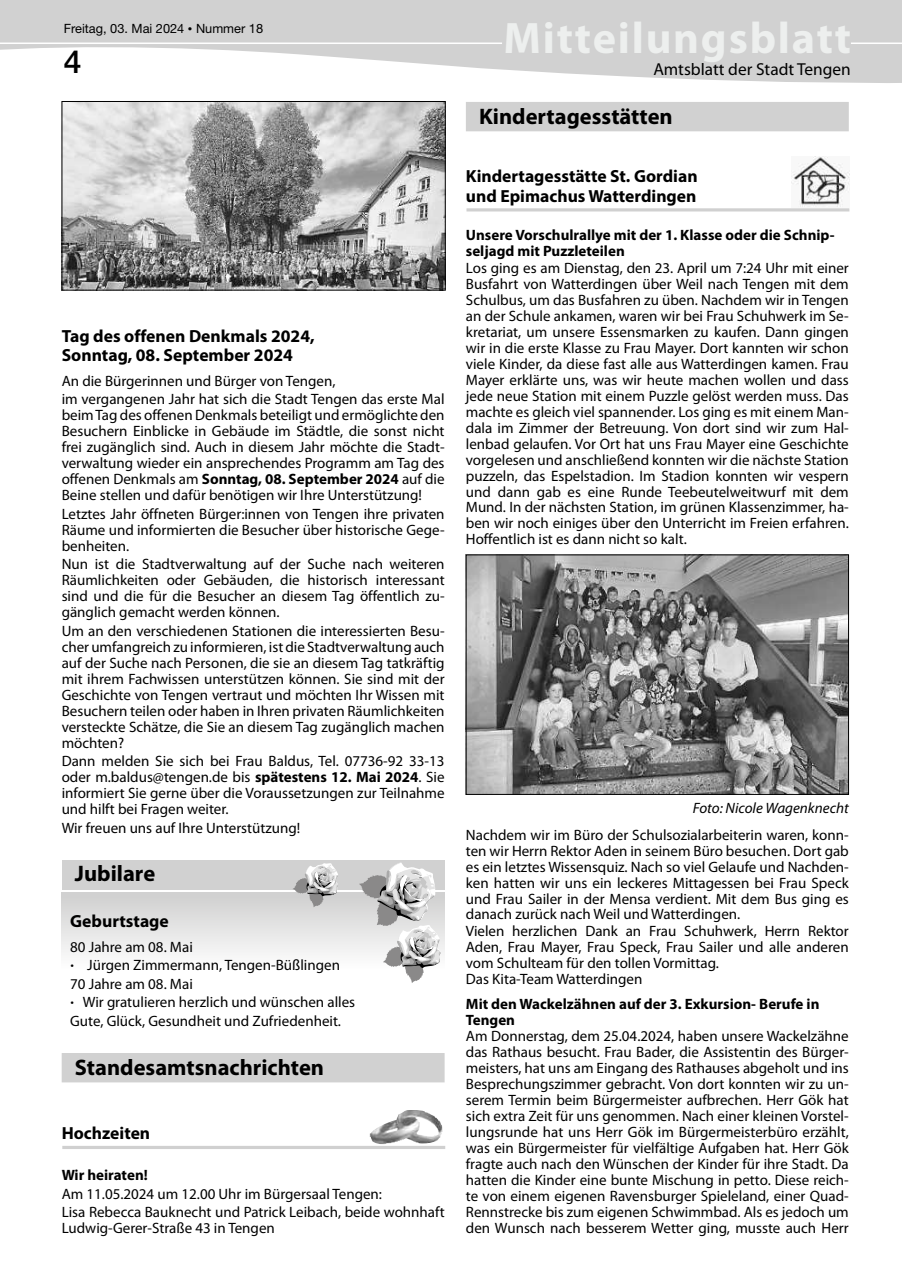
<style>
.page{position:relative;width:902px;height:1280px;background:#fff}
.page>*{position:absolute;margin:0;border:0;box-sizing:border-box;transform-origin:0 0}
.t1{font:700 44.25px "Myriad Pro";letter-spacing:.04em;color:#edefee}
.t2{font:500 31.95px "Helvetica Neue LT Pro";color:#000}
.t3{font:700 22.5px "Myriad Pro";color:#000}
.t4{font:700 17.55px/19.2px "Myriad Pro";color:#000}
.t5{font:17.4px "Myriad Pro";color:#000}
.t6{font:15px/15.9px "Myriad Pro";color:#000;text-align:justify}
.t7{font:700 15px/16px "Myriad Pro";color:#000}
.t8{font:italic 15px "Myriad Pro";color:#000}
.t9{font:12.75px "Helvetica Neue LT Pro";color:#000}
.s1{font-size:9px}
.s2{font-size:12.9px}
.s3{font-weight:700}
.s4{font-family:"Helvetica Neue LT Pro";font-weight:700}
</style>
<div class="page">
<svg style="left:0;top:0;width:901px;height:83px;fill:#d1d1d1"></svg>
<div style="left:505px;top:22px;width:344px;height:40px;background:#d1d1d1"></div>
<hr style="left:0;top:43px;width:502px;height:1px;background:#fff">
<hr style="left:850px;top:43px;width:51px;height:1px;background:#fff">
<div style="left:62px;top:1053px;width:382px;height:29px;background:#d1d1d1"></div>
<img style="left:64px;top:103px;width:379px;height:185px">
<div style="left:62px;top:101px;width:383px;height:189px;border:1px solid #000"></div>
<div style="left:62px;top:892px;width:382px;height:79px;background:linear-gradient(to bottom,#cecece,#fff)"></div>
<div style="left:62px;top:860px;width:382px;height:29px;background:#d1d1d1"></div>
<svg style="left:358px;top:862px;width:83px;height:121px"></svg>
<svg style="left:292px;top:863px;width:46px;height:44px"></svg>
<hr style="left:62px;top:1146px;width:383px;height:3px;background:#d0d0d0">
<img style="left:369px;top:1110px;width:73px;height:35px">
<div style="left:466px;top:102px;width:382px;height:29px;background:#d1d1d1"></div>
<hr style="left:466px;top:208px;width:383px;height:3px;background:#d0d0d0">
<img style="left:791px;top:157px;width:58px;height:50px">
<img style="left:468px;top:557px;width:378px;height:236px">
<div style="left:466px;top:555px;width:382px;height:240px;border:1px solid #000"></div>
<p class="t9" style="left:64px;top:20px;width:201px">Freitag, 03. Mai 2024 <span class="s1">•</span> Nummer <span class="s2">18</span></p>
<h1 class="t1" style="left:503px;top:9px;width:349px">Mitteilungsblatt</h1>
<h2 class="t2" style="left:64px;top:43px;width:19px">4</h2>
<p class="t5" style="left:653px;top:59px;width:199px">Amtsblatt der Stadt Tengen</p>
<p class="t4" style="left:62px;top:326px;width:254px">Tag des offenen Denkmals 2024,<br>Sonntag, 08. September 2024</p>
<p class="t6" style="left:62px;top:371px;width:384px;line-height:18.6px">An die Bürgerinnen und Bürger von Tengen,<br>im vergangenen Jahr hat sich die Stadt Tengen das erste Mal</p>
<p class="t6" style="left:62px;top:407px;width:384px">beim Tag des offenen Denkmals beteiligt und ermöglichte den Besuchern Einblicke in Gebäude im Städtle, die sonst nicht frei zugänglich sind. Auch in diesem Jahr möchte die Stadt&shy;verwaltung wieder ein ansprechendes Programm am Tag des offenen Denkmals am <span class="s3">Sonntag, 08. September 2024</span> auf die Beine stellen und dafür benötigen wir Ihre Unterstützung!</p>
<p class="t6" style="left:62px;top:505px;width:384px">Letztes Jahr öffneten Bürger:innen von Tengen ihre privaten Räume und informierten die Besucher über historische Gege&shy;benheiten.</p>
<p class="t6" style="left:62px;top:556px;width:384px">Nun ist die Stadtverwaltung auf der Suche nach weiteren Räumlichkeiten oder Gebäuden, die historisch interessant sind und die für die Besucher an diesem Tag öffentlich zu&shy;gänglich gemacht werden können.</p>
<p class="t6" style="left:62px;top:622px;width:384px">Um an den verschiedenen Stationen die interessierten Besu&shy;cher umfangreich zu informieren, ist die Stadtverwaltung auch auf der Suche nach Personen, die sie an diesem Tag tatkräftig mit ihrem Fachwissen unterstützen können. Sie sind mit der Geschichte von Tengen vertraut und möchten Ihr Wissen mit Besuchern teilen oder haben in Ihren privaten Räumlichkeiten versteckte Schätze, die Sie an diesem Tag zugänglich machen möchten?</p>
<p class="t6" style="left:62px;top:753px;width:384px">Dann melden Sie sich bei Frau Baldus, Tel. 07736-92 33-13 oder m.baldus@tengen.de bis <span class="s3">spätestens 12. Mai 2024</span>. Sie informiert Sie gerne über die Voraussetzungen zur Teilnahme und hilft bei Fragen weiter.</p>
<p class="t6" style="left:62px;top:819px;width:240px">Wir freuen uns auf Ihre Unterstützung!</p>
<h3 class="t3" style="left:75px;top:859px;width:82px">Jubilare</h3>
<p class="t4" style="left:70px;top:910px;width:100px">Geburtstage</p>
<p class="t6" style="left:70px;top:937px;width:286px;line-height:18.6px;text-align:left">80 Jahre am 08. Mai<br><span class="s4">∙</span> Jürgen Zimmermann, Tengen-Büßlingen 70 Jahre am 08. Mai<br><span class="s4">∙</span> Wir gratulieren herzlich und wünschen alles Gute, Glück, Gesundheit und Zufriedenheit.</p>
<h3 class="t3" style="left:75px;top:1052px;width:251px">Standesamtsnachrichten</h3>
<p class="t4" style="left:62px;top:1123px;width:90px">Hochzeiten</p>
<p class="t7" style="left:62px;top:1166px;width:88px">Wir heiraten!</p>
<p class="t6" style="left:62px;top:1184px;width:384px;line-height:18.6px">Am 11.05.2024 um 12.00 Uhr im Bürgersaal Tengen:<br>Lisa Rebecca Bauknecht und Patrick Leibach, beide wohnhaft</p>
<p class="t6" style="left:62px;top:1220px;width:215px">Ludwig-Gerer-Straße 43 in Tengen</p>
<h3 class="t3" style="left:479px;top:101px;width:195px">Kindertagesstätten</h3>
<p class="t4" style="left:466px;top:166px;width:233px">Kindertagesstätte St. Gordian und Epimachus Watterdingen</p>
<p class="t7" style="left:466px;top:227px;width:370px">Unsere Vorschulrallye mit der 1. Klasse oder die Schnip&shy;seljagd mit Puzzleteilen</p>
<p class="t6" style="left:466px;top:260px;width:384px">Los ging es am Dienstag, den 23. April um 7:24 Uhr mit einer Busfahrt von Watterdingen über Weil nach Tengen mit dem Schulbus, um das Busfahren zu üben. Nachdem wir in Tengen an der Schule ankamen, waren wir bei Frau Schuhwerk im Se&shy;kretariat, um unsere Essensmarken zu kaufen. Dann gingen wir in die erste Klasse zu Frau Mayer. Dort kannten wir schon viele Kinder, da diese fast alle aus Watterdingen kamen. Frau Mayer erklärte uns, was wir heute machen wollen und dass jede neue Station mit einem Puzzle gelöst werden muss. Das machte es gleich viel spannender. Los ging es mit einem Man&shy;dala im Zimmer der Betreuung. Von dort sind wir zum Hal&shy;lenbad gelaufen. Vor Ort hat uns Frau Mayer eine Geschichte vorgelesen und anschließend konnten wir die nächste Station puzzeln, das Espelstadion. Im Stadion konnten wir vespern und dann gab es eine Runde Teebeutelweitwurf mit dem Mund. In der nächsten Station, im grünen Klassenzimmer, ha&shy;ben wir noch einiges über den Unterricht im Freien erfahren.<br>Hoffentlich ist es dann nicht so kalt.</p>
<p class="t8" style="left:692px;top:798px;width:157px">Foto: Nicole Wagenknecht</p>
<p class="t6" style="left:466px;top:826px;width:384px;text-align:left">Nachdem wir im Büro der Schulsozialarbeiterin waren, konn&shy;ten wir Herrn Rektor Aden in seinem Büro besuchen. Dort gab es ein letztes Wissensquiz. Nach so viel Gelaufe und Nachden&shy;ken hatten wir uns ein leckeres Mittagessen bei Frau Speck und Frau Sailer in der Mensa verdient. Mit dem Bus ging es danach zurück nach Weil und Watterdingen.<br>Vielen herzlichen Dank an Frau Schuhwerk, Herrn Rektor Aden, Frau Mayer, Frau Speck, Frau Sailer und alle anderen vom Schulteam für den tollen Vormittag.<br>Das Kita-Team Watterdingen</p>
<p class="t7" style="left:466px;top:995px;width:355px">Mit den Wackelzähnen auf der 3. Exkursion- Berufe in<br>Tengen</p>
<p class="t6" style="left:466px;top:1028px;width:384px">Am Donnerstag, dem 25.04.2024, haben unsere Wackelzähne das Rathaus besucht. Frau Bader, die Assistentin des Bürger&shy;meisters, hat uns am Eingang des Rathauses abgeholt und ins Besprechungszimmer gebracht. Von dort konnten wir zu un&shy;serem Termin beim Bürgermeister aufbrechen. Herr Gök hat sich extra Zeit für uns genommen. Nach einer kleinen Vorstel&shy;lungsrunde hat uns Herr Gök im Bürgermeisterbüro erzählt, was ein Bürgermeister für vielfältige Aufgaben hat. Herr Gök fragte auch nach den Wünschen der Kinder für ihre Stadt. Da hatten die Kinder eine bunte Mischung in petto. Diese reich&shy;te von einem eigenen Ravensburger Spieleland, einer Quad-Rennstrecke bis zum eigenen Schwimmbad. Als es jedoch um den Wunsch nach besserem Wetter ging, musste auch Herr</p>
</div>
